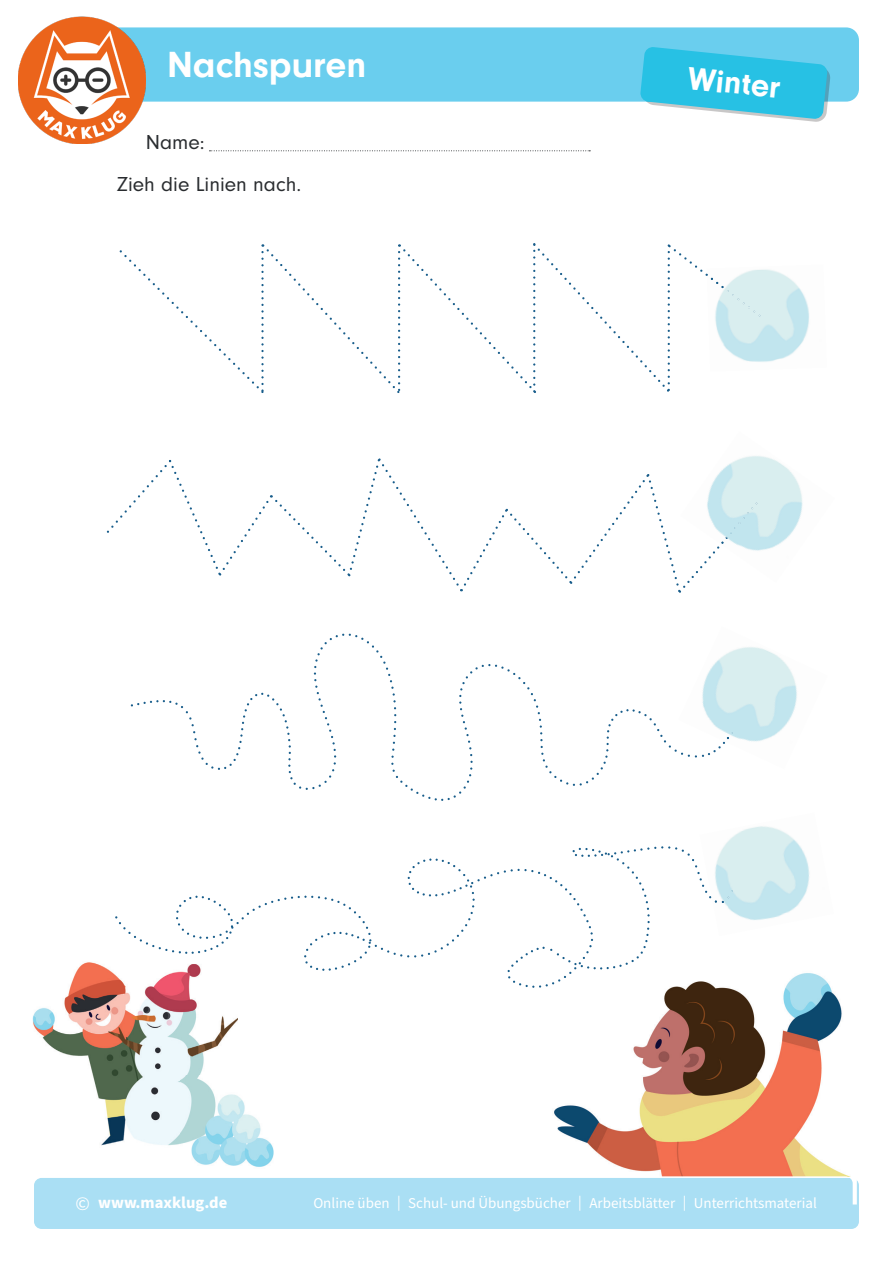
<style>
.page{position:relative;width:893px;height:1263px;background:#fff}
.page>*{position:absolute;margin:0;border:0;box-sizing:border-box;transform-origin:0 0}
.t1{font:700 37.5px "Mk Druckschrift N";color:#fff}
.t2{font:700 33px "Mk Druckschrift N";color:#fff}
.t3{font:21px "Mk Druckschrift N";color:#292c2f}
.t4{font:700 16.5px "Source Sans Pro";color:#fff}
.t5{font:15px "Source Sans Pro";color:#fff}
.s1{font-weight:400;font-size:19.5px}
</style>
<div class="page">
<div style="left:146px;top:27px;width:713px;height:75px;background:#6aceee"></div>
<img style="left:18px;top:16px;width:128px;height:128px">
<div style="left:34px;top:1178px;width:825px;height:51px;background:#aadff4;border-radius:8px"></div>
<svg style="left:640px;top:47px;width:191px;height:75px;background:#50cae7"></svg>
<img style="left:32px;top:962px;width:206px;height:184px">
<img style="left:554px;top:973px;width:303px;height:231px">
<img style="left:191px;top:1096px;width:83px;height:71px">
<img style="left:180px;top:1075px;width:58px;height:78px">
<svg style="left:428px;top:798px;width:22px;height:3px"></svg>
<svg style="left:335px;top:634px;width:22px;height:4px"></svg>
<svg style="left:131px;top:638px;width:546px;height:160px"></svg>
<img style="left:761px;top:269px;width:48px;height:93px">
<svg style="left:120px;top:243px;width:641px;height:150px"></svg>
<img style="left:743px;top:456px;width:60px;height:95px">
<svg style="left:107px;top:458px;width:651px;height:135px"></svg>
<svg style="left:519px;top:846px;width:158px;height:142px"></svg>
<svg style="left:115px;top:848px;width:618px;height:137px"></svg>
<img style="left:681px;top:647px;width:116px;height:111px">
<svg style="left:708px;top:732px;width:25px;height:23px"></svg>
<img style="left:700px;top:826px;width:110px;height:94px">
<img style="left:716px;top:920px;width:17px;height:16px">
<svg style="left:715px;top:890px;width:18px;height:13px"></svg>
<svg style="left:209px;top:150px;width:381px;height:1px"></svg>
<p class="t1" style="left:167px;top:44px;width:201px">Nachspuren</p>
<h3 class="t3" style="left:146px;top:130px;width:60px">Name:</h3>
<p class="t3" style="left:117px;top:173px;width:186px">Zieh die Linien nach.</p>
<h2 class="t2" style="left:690px;top:59px;width:94px;rotate:6deg">Winter</h2>
<p class="t4" style="left:75px;top:1191px;width:153px"><span class="s1">©</span> www.maxklug.de</p>
<p class="t5" style="left:313px;top:1193px;width:505px">Online üben | Schul- und Übungsbücher | Arbeitsblätter | Unterrichtsmaterial</p>
</div>
